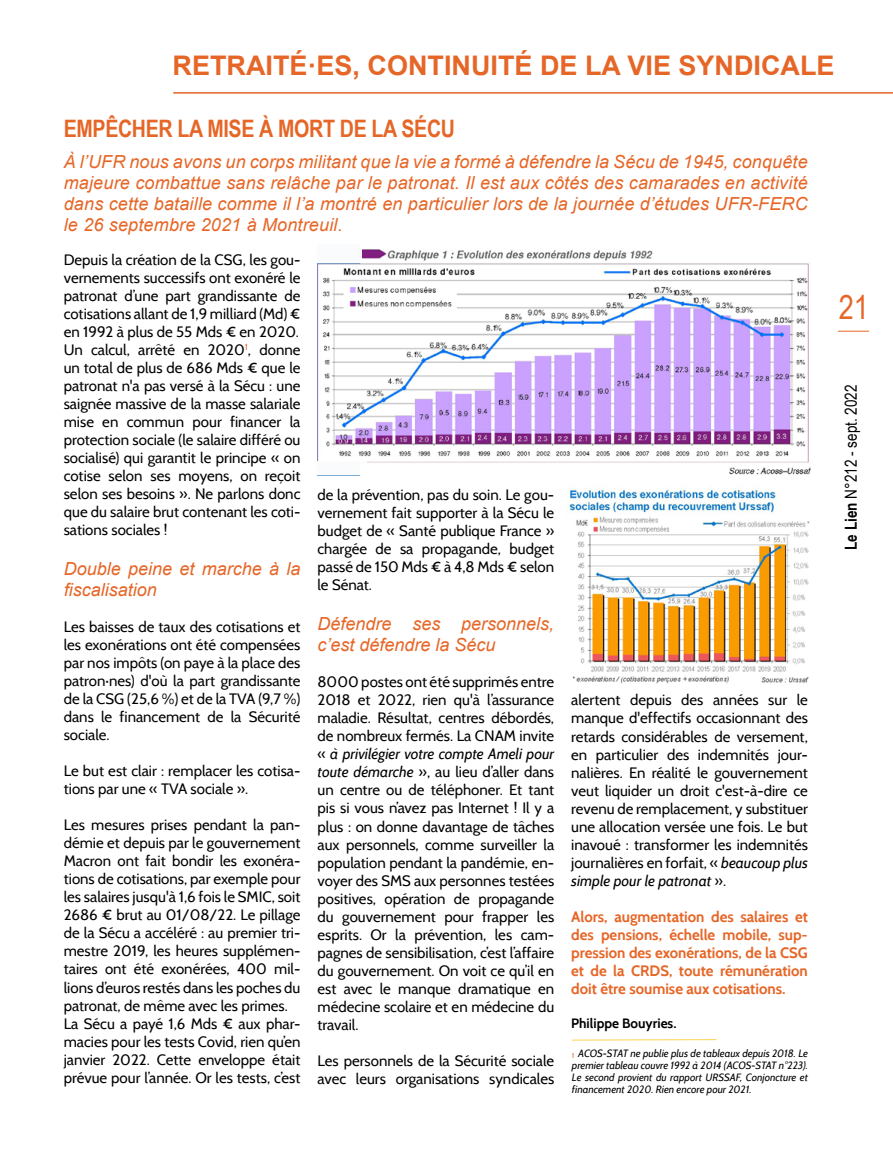
<style>
.page{position:relative;width:893px;height:1149px;background:#fff}
.page>*{position:absolute;margin:0;border:0;box-sizing:border-box;transform-origin:0 0}
.t1{font:33px "Arial Narrow";color:#e66627}
.t2{font:700 27px "Arial";color:#e66627}
.t3{font:700 24px "Arial Narrow";letter-spacing:-.015em;color:#e66627}
.t4{font:italic 18px/21px "Arial";color:#e66627}
.t5{font:16.5px "Arial Narrow";color:#000}
.t6{font:15px/18px "Cabin";color:#000;text-align:justify}
.t7{font:700 15px/18px "Cabin";color:#e66627;text-align:justify}
.t8{font:700 13.5px "Cabin";color:#000}
.t9{font:italic 10.5px/12px "Cabin";color:#000;text-align:justify}
.s1{font-style:italic}
.s2{font-style:normal;font-size:7.05px;color:#e66627}
.s3{font-weight:700}
</style>
<div class="page">
<hr style="left:173px;top:92px;width:720px;height:2px;background:#e66627">
<hr style="left:838px;top:331px;width:31px;height:1px;background:#e66627">
<svg style="left:572px;top:1039px;width:145px;height:1px"></svg>
<img style="left:317px;top:249px;width:494px;height:226px">
<img style="left:569px;top:487px;width:241px;height:197px">
<div style="left:309px;top:243px;width:52px;height:20px;background:#fff"></div>
<div style="left:314px;top:461px;width:53px;height:14px;background:#fff"></div>
<h2 class="t2" style="left:173px;top:48px;width:664px">RETRAITÉ·ES, CONTINUITÉ DE LA VIE SYNDICALE</h2>
<h3 class="t3" style="left:64px;top:110px;width:393px">EMPÊCHER LA MISE À MORT DE LA SÉCU</h3>
<p class="t4" style="left:64px;top:151px;width:746px;text-align:justify">À l’UFR nous avons un corps militant que la vie a formé à défendre la Sécu de 1945, conquête majeure combattue sans relâche par le patronat. Il est aux côtés des camarades en activité dans cette bataille comme il l’a montré en particulier lors de la journée d’études UFR-FERC le 26 septembre 2021 à Montreuil.</p>
<p class="t6" style="left:64px;top:250px;width:238px">Depuis la création de la CSG, les gou&shy;vernements successifs ont exonéré le patronat d’une part grandissante de cotisations allant de 1,9 milliard (Md) € en 1992 à plus de 55 Mds € en 2020.<br>Un calcul, arrêté en 2020<sup>1</sup>, donne un total de plus de 686 Mds € que le patronat n'a pas versé à la Sécu : une saignée massive de la masse salariale mise en commun pour financer la protection sociale (le salaire différé ou socialisé) qui garantit le principe « on cotise selon ses moyens, on reçoit selon ses besoins ». Ne parlons donc que du salaire brut contenant les coti&shy;sations sociales !</p>
<p class="t4" style="left:64px;top:557px;width:238px;line-height:21.6px">Double peine et marche à la fiscalisation</p>
<p class="t6" style="left:64px;top:617px;width:238px">Les baisses de taux des cotisations et les exonérations ont été compensées par nos impôts (on paye à la place des patron·nes) d'où la part grandissante de la CSG (25,6 %) et de la TVA (9,7 %) dans le financement de la Sécurité sociale.</p>
<p class="t6" style="left:64px;top:761px;width:238px">Le but est clair : remplacer les cotisa&shy;tions par une « TVA sociale ».</p>
<p class="t6" style="left:64px;top:815px;width:238px;text-align:left">Les mesures prises pendant la pan&shy;démie et depuis par le gouvernement Macron ont fait bondir les exonéra&shy;tions de cotisations, par exemple pour les salaires jusqu'à 1,6 fois le SMIC, soit 2686 € brut au 01/08/22. Le pillage de la Sécu a accéléré : au premier tri&shy;mestre 2019, les heures supplémen&shy;taires ont été exonérées, 400 mil&shy;lions d’euros restés dans les poches du patronat, de même avec les primes.<br>La Sécu a payé 1,6 Mds € aux phar&shy;macies pour les tests Covid, rien qu’en janvier 2022. Cette enveloppe était prévue pour l’année. Or les tests, c’est</p>
<p class="t6" style="left:317px;top:485px;width:238px">de la prévention, pas du soin. Le gou&shy;vernement fait supporter à la Sécu le budget de « Santé publique France » chargée de sa propagande, budget passé de 150 Mds € à 4,8 Mds € selon le Sénat.</p>
<p class="t4" style="left:317px;top:612px;width:238px;line-height:21.6px">Défendre ses personnels, c’est défendre la Sécu</p>
<p class="t6" style="left:317px;top:672px;width:238px">8000 postes ont été supprimés entre 2018 et 2022, rien qu'à l’assurance maladie. Résultat, centres débordés, de nombreux fermés. La CNAM invite « <span class="s1">à privilégier votre compte Ameli pour toute démarche</span> », au lieu d’aller dans un centre ou de téléphoner. Et tant pis si vous n’avez pas Internet ! Il y a plus : on donne davantage de tâches aux personnels, comme surveiller la population pendant la pandémie, en&shy;voyer des SMS aux personnes testées positives, opération de propagande du gouvernement pour frapper les esprits. Or la prévention, les cam&shy;pagnes de sensibilisation, c’est l’affaire du gouvernement. On voit ce qu’il en est avec le manque dramatique en médecine scolaire et en médecine du travail.</p>
<p class="t6" style="left:317px;top:1050px;width:238px">Les personnels de la Sécurité sociale avec leurs organisations syndicales</p>
<p class="t6" style="left:571px;top:691px;width:238px">alertent depuis des années sur le manque d'effectifs occasionnant des retards considérables de versement, en particulier des indemnités jour&shy;nalières. En réalité le gouvernement veut liquider un droit c'est-à-dire ce revenu de remplacement, y substituer une allocation versée une fois. Le but inavoué : transformer les indemnités journalières en forfait, « <span class="s1">beaucoup plus simple pour le patronat</span> ».</p>
<p class="t7" style="left:571px;top:907px;width:238px">Alors, augmentation des salaires et des pensions, échelle mobile, sup&shy;pression des exonérations, de la CSG et de la CRDS, toute rémunération doit être soumise aux cotisations.</p>
<p class="t8" style="left:571px;top:1014px;width:107px">Philippe Bouyries.</p>
<p class="t9" style="left:572px;top:1046px;width:237px"><span class="s2">1</span> ACOS-STAT ne publie plus de tableaux depuis 2018. Le premier tableau couvre 1992 à 2014 (ACOS-STAT n°223).<br>Le second provient du rapport URSSAF, Conjoncture et financement 2020. Rien encore pour 2021.</p>
<h1 class="t1" style="left:839px;top:283px;width:32px">21</h1>
<p class="t5" style="left:839px;top:549px;width:167px;rotate:-90deg"><span class="s3">Le Lien</span> N°212 - sept. 2022</p>
</div>
